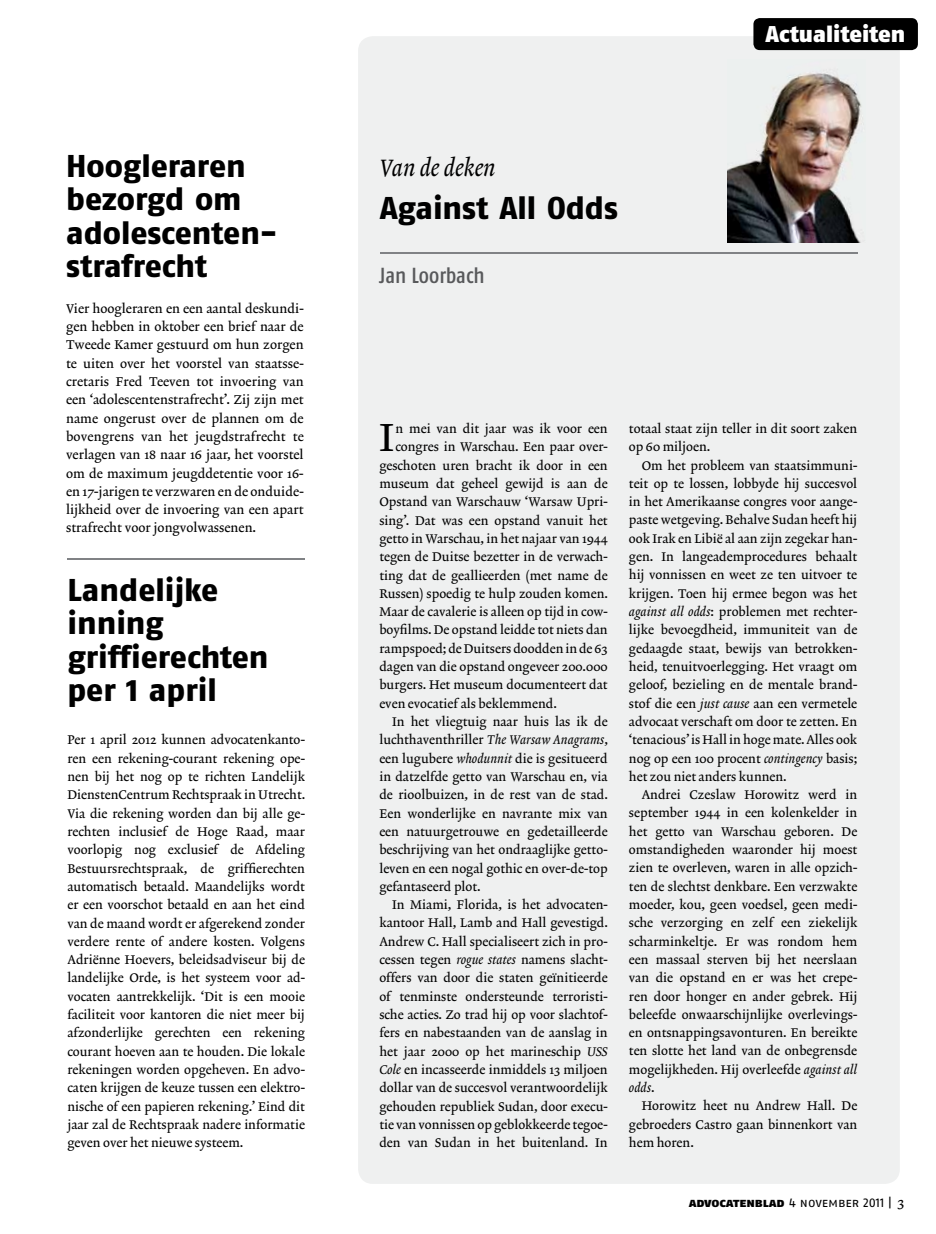
<style>
.page{position:relative;width:936px;height:1234px;background:#fff}
.page>*{position:absolute;margin:0;border:0;box-sizing:border-box;transform-origin:0 0}
.t1{font:39.75px "Lexicon No 2 Roman A Txt";color:#000}
.t2{font:31.5px/33.3px "Fago No Exb Lf";color:#000}
.t3{font:24px "Lexicon No 2 Italic A Txt";color:#000;scale:.96 1}
.t4{font:22.8px "Fago No Black Lf";color:#fff}
.t5{font:21.75px "Fago Co Med Lf";letter-spacing:-.005em;color:#58595b}
.t6{font:12.9px/18.3px "Lexicon No 2 Roman A Txt";color:#000;text-align:justify}
.t7{font:12.75px/18.3px "Lexicon No 2 Roman A Txt";color:#000;text-align:justify}
.t8{font:12.75px "Fago No Regular Lf Caps";letter-spacing:-.005em;color:#000}
.t9{font:12.75px "Lexicon No 2 Italic A Txt";color:#000}
.s1{font-family:"Lexicon No 2 Italic A Txt"}
.s2{font-family:"Lexicon No 2 Roman A Txt"}
.s3{font-family:"Fago No Black Lf Caps"}
.s4{font-family:"Lexicon No 2 Roman A Txt";font-size:14.25px}
</style>
<div class="page">
<div style="left:358px;top:36px;width:541px;height:1147px;background:#eff0f0"></div>
<img style="left:727px;top:60px;width:138px;height:182px">
<hr style="left:380px;top:252px;width:477px;height:1px;background:#808285">
<div style="left:753px;top:18px;width:164px;height:32px;background:#000;border-radius:6px"></div>
<hr style="left:67px;top:557px;width:238px;height:2px;background:#808285">
<h2 class="t2" style="left:66px;top:149px;width:212px">Hoogleraren bezorgd om adolescenten&shy;strafrecht</h2>
<p class="t6" style="left:66px;top:299px;width:239px">Vier hoogleraren en een aantal deskundi&shy;gen hebben in oktober een brief naar de Tweede Kamer gestuurd om hun zorgen te uiten over het voorstel van staatsse&shy;cretaris Fred Teeven tot invoering van een ‘adolescentenstrafrecht’. Zij zijn met name ongerust over de plannen om de bovengrens van het jeugdstrafrecht te verlagen van 18 naar 16 jaar, het voorstel om de maximum jeugddetentie voor 16- en 17-jarigen te verzwaren en de onduide&shy;lijkheid over de invoering van een apart strafrecht voor jongvolwassenen.</p>
<h2 class="t2" style="left:67px;top:572px;width:203px">Landelijke inning griffierechten per 1 april</h2>
<p class="t7" style="left:67px;top:731px;width:239px">Per 1 april 2012 kunnen advocatenkanto&shy;ren een rekening-courant rekening ope&shy;nen bij het nog op te richten Landelijk DienstenCentrum Rechtspraak in Utrecht.<br>Via die rekening worden dan bij alle ge&shy;rechten inclusief de Hoge Raad, maar voorlopig nog exclusief de Afdeling Bestuursrechtspraak, de griffierechten automatisch betaald. Maandelijks wordt er een voorschot betaald en aan het eind van de maand wordt er afgerekend zonder verdere rente of andere kosten. Volgens Adriënne Hoevers, beleidsadviseur bij de landelijke Orde, is het systeem voor ad&shy;vocaten aantrekkelijk. ‘Dit is een mooie faciliteit voor kantoren die niet meer bij afzonderlijke gerechten een rekening courant hoeven aan te houden. Die lokale rekeningen worden opgeheven. En advo&shy;caten krijgen de keuze tussen een elektro&shy;nische of een papieren rekening.’ Eind dit jaar zal de Rechtspraak nadere informatie geven over het nieuwe systeem.</p>
<h3 class="t3" style="left:379px;top:153px;width:122px">Van de deken</h3>
<h2 class="t2" style="left:379px;top:191px;width:240px">Against All Odds</h2>
<h3 class="t5" style="left:379px;top:262px;width:107px">Jan Loorbach</h3>
<h3 class="t4" style="left:765px;top:20px;width:141px">Actualiteiten</h3>
<h1 class="t1" style="left:379px;top:414px;width:16px">I</h1>
<p class="t7" style="left:395px;top:420px;width:214px">n mei van dit jaar was ik voor een</p>
<p class="t7" style="left:395px;top:438px;width:214px">congres in Warschau. Een paar over-</p>
<p class="t7" style="left:379px;top:456px;width:230px">geschoten uren bracht ik door in een</p>
<p class="t7" style="left:379px;top:475px;width:230px">museum dat geheel gewijd is aan de</p>
<p class="t7" style="left:379px;top:493px;width:230px">Opstand van Warschauw ‘Warsaw Upri-</p>
<p class="t7" style="left:379px;top:511px;width:230px">sing’. Dat was een opstand vanuit het</p>
<p class="t7" style="left:379px;top:530px;width:230px">getto in Warschau, in het najaar van 1944</p>
<p class="t7" style="left:379px;top:548px;width:230px">tegen de Duitse bezetter in de verwach-</p>
<p class="t7" style="left:379px;top:566px;width:230px">ting dat de geallieerden (met name de</p>
<p class="t7" style="left:379px;top:584px;width:230px">Russen) spoedig te hulp zouden komen.</p>
<p class="t7" style="left:379px;top:603px;width:230px">Maar de cavalerie is alleen op tijd in cow-</p>
<p class="t7" style="left:379px;top:621px;width:230px">boyfilms. De opstand leidde tot niets dan</p>
<p class="t7" style="left:379px;top:639px;width:230px">rampspoed; de Duitsers doodden in de 63</p>
<p class="t7" style="left:379px;top:658px;width:230px">dagen van die opstand ongeveer 200.000</p>
<p class="t7" style="left:379px;top:676px;width:230px">burgers. Het museum documenteert dat</p>
<p class="t7" style="left:379px;top:694px;width:179px">even evocatief als beklemmend.</p>
<p class="t7" style="left:392px;top:713px;width:217px">In het vliegtuig naar huis las ik de</p>
<p class="t7" style="left:379px;top:731px;width:230px">luchthaventhriller <span class="s1">The Warsaw Anagrams</span>,</p>
<p class="t7" style="left:379px;top:749px;width:230px">een lugubere <span class="s1">whodunnit</span> die is gesitueerd</p>
<p class="t7" style="left:379px;top:767px;width:230px">in datzelfde getto van Warschau en, via</p>
<p class="t7" style="left:379px;top:786px;width:230px">de rioolbuizen, in de rest van de stad.</p>
<p class="t7" style="left:379px;top:804px;width:230px">Een wonderlijke en navrante mix van</p>
<p class="t7" style="left:379px;top:822px;width:230px">een natuurgetrouwe en gedetailleerde</p>
<p class="t7" style="left:379px;top:841px;width:230px">beschrijving van het ondraaglijke getto-</p>
<p class="t7" style="left:379px;top:859px;width:230px">leven en een nogal gothic en over-de-top</p>
<p class="t7" style="left:379px;top:877px;width:103px">gefantaseerd plot.</p>
<p class="t7" style="left:392px;top:896px;width:217px">In Miami, Florida, is het advocaten-</p>
<p class="t7" style="left:379px;top:914px;width:230px">kantoor Hall, Lamb and Hall gevestigd.</p>
<p class="t7" style="left:379px;top:932px;width:230px">Andrew C. Hall specialiseert zich in pro-</p>
<p class="t7" style="left:379px;top:950px;width:230px">cessen tegen <span class="s1">rogue states</span> namens slacht-</p>
<p class="t7" style="left:379px;top:969px;width:230px">offers van door die staten geïnitieerde</p>
<p class="t7" style="left:379px;top:987px;width:230px">of tenminste ondersteunde terroristi-</p>
<p class="t7" style="left:379px;top:1005px;width:230px">sche acties. Zo trad hij op voor slachtof-</p>
<p class="t7" style="left:379px;top:1024px;width:230px">fers en nabestaanden van de aanslag in</p>
<p class="t7" style="left:379px;top:1042px;width:230px">het jaar 2000 op het marineschip <span class="s1">USS</span></p>
<p class="t7" style="left:379px;top:1060px;width:230px"><span class="s1">Cole</span> en incasseerde inmiddels 13 miljoen</p>
<p class="t7" style="left:379px;top:1078px;width:230px">dollar van de succesvol verantwoordelijk</p>
<p class="t7" style="left:379px;top:1097px;width:230px">gehouden republiek Sudan, door execu-</p>
<p class="t7" style="left:379px;top:1115px;width:230px">tie van vonnissen op geblokkeerde tegoe-</p>
<p class="t7" style="left:379px;top:1133px;width:230px">den van Sudan in het buitenland. In</p>
<p class="t7" style="left:629px;top:420px;width:230px">totaal staat zijn teller in dit soort zaken op 60 miljoen.</p>
<p class="t7" style="left:629px;top:456px;width:230px;text-indent:13px">Om het probleem van staatsimmuni&shy;teit op te lossen, lobbyde hij succesvol in het Amerikaanse congres voor aange&shy;paste wetgeving. Behalve Sudan heeft hij ook Irak en Libië al aan zijn zegekar han&shy;gen. In langeademprocedures behaalt hij vonnissen en weet ze ten uitvoer te krijgen. Toen hij ermee begon was het <span class="s1">against all odds</span>: problemen met rechter&shy;lijke bevoegdheid, immuniteit van de gedaagde staat, bewijs van betrokken&shy;heid, tenuitvoerlegging. Het vraagt om geloof, bezieling en de mentale brand&shy;stof die een <span class="s1">just cause</span> aan een vermetele advocaat verschaft om door te zetten. En ‘tenacious’ is Hall in hoge mate. Alles ook nog op een 100 procent <span class="s1">contingency</span> basis; het zou niet anders kunnen.</p>
<p class="t7" style="left:629px;top:786px;width:230px;text-indent:13px">Andrei Czeslaw Horowitz werd in september 1944 in een kolenkelder in het getto van Warschau geboren. De omstandigheden waaronder hij moest zien te overleven, waren in alle opzich&shy;ten de slechtst denkbare. Een verzwakte moeder, kou, geen voedsel, geen medi&shy;sche verzorging en zelf een ziekelijk scharminkeltje. Er was rondom hem een massaal sterven bij het neerslaan van die opstand en er was het crepe&shy;ren door honger en ander gebrek. Hij beleefde onwaarschijnlijke overlevings&shy;en ontsnappingsavonturen. En bereikte ten slotte het land van de onbegrensde mogelijkheden. Hij overleefde <span class="s1">against all</span></p>
<p class="t9" style="left:629px;top:1079px;width:27px">odds<span class="s2">.</span></p>
<p class="t7" style="left:629px;top:1097px;width:230px;text-indent:13px">Horowitz heet nu Andrew Hall. De gebroeders Castro gaan binnenkort van hem horen.</p>
<p class="t8" style="left:688px;top:1194px;width:217px"><span class="s3">advocatenblad</span> 4 november 2011 | <span class="s4">3</span></p>
</div>
